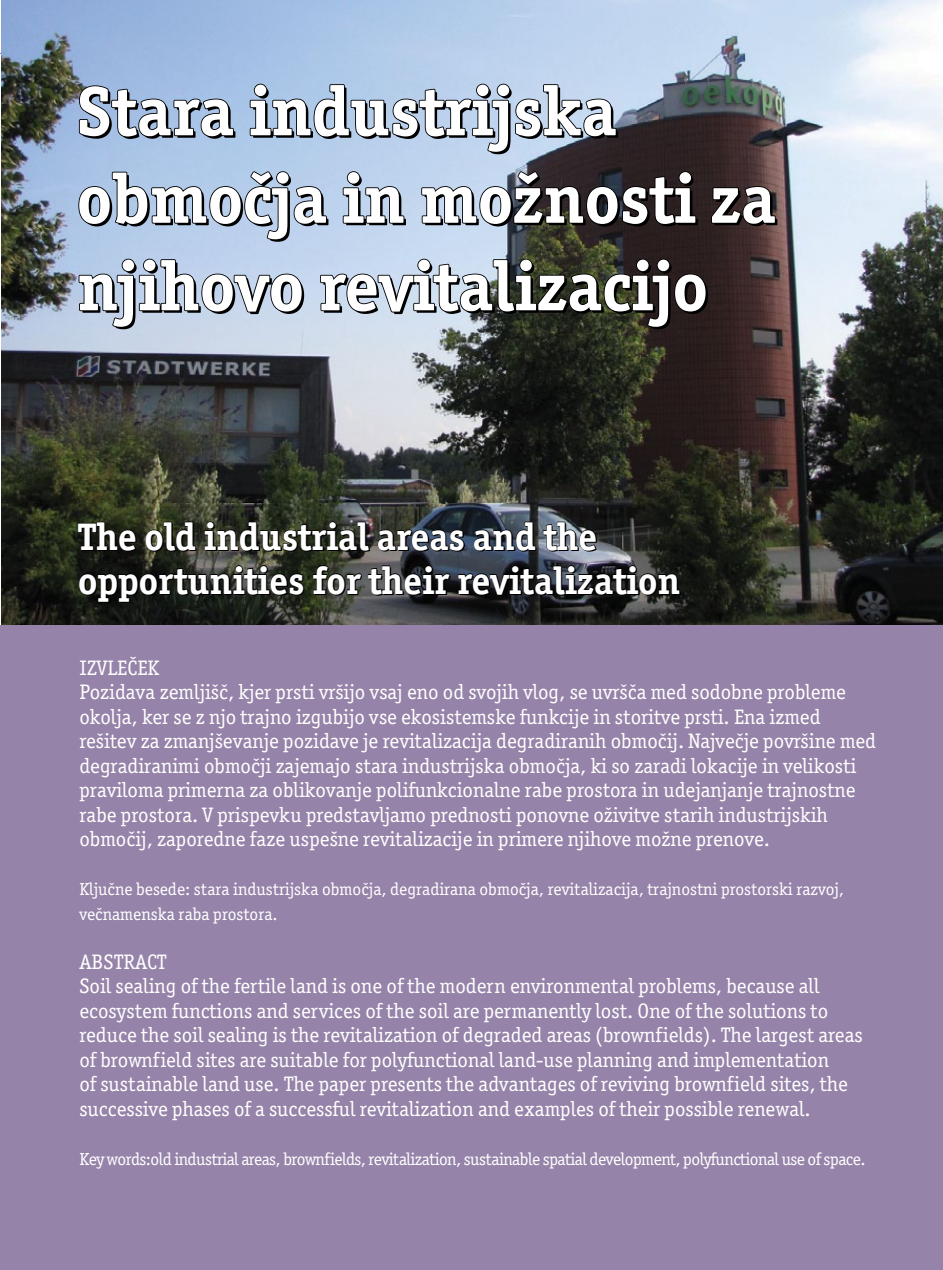
<style>
.page{position:relative;width:943px;height:1270px;background:#fff}
.page>*{position:absolute;margin:0;border:0;box-sizing:border-box;transform-origin:0 0}
.t1{font:700 70px/87.5px "Officina Ser Itc TEE";color:#fff}
.t2{font:700 38.5px/43.8px "Officina Ser Itc TEE";color:#fff}
.t3{font:21px/24.5px "Officina Ser Itc TEE";color:#fff}
.t4{font:17.5px/24.5px "Officina Ser Itc TEE";color:#fff}
.t5{font:17.5px "Officina Ser Itc TEE";letter-spacing:-.03em;color:#fff}
</style>
<div class="page">
<hr style="left:0;top:53px;width:879px;height:1px;background:#9683a9">
<img style="left:1px;top:0;width:942px;height:626px">
<div style="left:0;top:626px;width:943px;height:644px;background:#9683a9"></div>
<svg style="left:78px;top:85px;width:157px;height:53px;background:#849bb8"></svg>
<svg style="left:249px;top:83px;width:368px;height:71px;background:#98abc2"></svg>
<svg style="left:77px;top:170px;width:251px;height:71px;background:#9bafc8"></svg>
<svg style="left:342px;top:170px;width:63px;height:55px;background:#9bacc1"></svg>
<svg style="left:420px;top:170px;width:277px;height:56px;background:#4f5159"></svg>
<svg style="left:710px;top:185px;width:66px;height:40px;background:#322627"></svg>
<svg style="left:78px;top:258px;width:225px;height:71px;background:#a5b4c9"></svg>
<svg style="left:319px;top:258px;width:388px;height:71px;background:#646a6b"></svg>
<svg style="left:77px;top:521px;width:603px;height:81px;background:#2e3230"></svg>
<h1 class="t1" style="left:77px;top:68px;width:700px">Stara industrijska območja in možnosti za njihovo revitalizacijo</h1>
<h2 class="t2" style="left:78px;top:515px;width:603px">The old industrial areas and the opportunities for their revitalization</h2>
<p class="t3" style="left:79px;top:656px;width:798px">IZVLEČEK<br>Pozidava zemljišč, kjer prsti vršijo vsaj eno od svojih vlog, se uvršča med sodobne probleme okolja, ker se z njo trajno izgubijo vse ekosistemske funkcije in storitve prsti. Ena izmed rešitev za zmanjševanje pozidave je revitalizacija degradiranih območij. Največje površine med degradiranimi območji zajemajo stara industrijska območja, ki so zaradi lokacije in velikosti praviloma primerna za oblikovanje polifunkcionalne rabe prostora in udejanjanje trajnostne rabe prostora. V prispevku predstavljamo prednosti ponovne oživitve starih industrijskih območij, zaporedne faze uspešne revitalizacije in primere njihove možne prenove.</p>
<p class="t4" style="left:79px;top:877px;width:766px">Ključne besede: stara industrijska območja, degradirana območja, revitalizacija, trajnostni prostorski razvoj, večnamenska raba prostora.</p>
<p class="t3" style="left:79px;top:950px;width:784px">ABSTRACT<br>Soil sealing of the fertile land is one of the modern environmental problems, because all ecosystem functions and services of the soil are permanently lost. One of the solutions to reduce the soil sealing is the revitalization of degraded areas (brownfields). The largest areas of brownfield sites are suitable for polyfunctional land-use planning and implementation<br>of sustainable land use. The paper presents the advantages of reviving brownfield sites, the successive phases of a successful revitalization and examples of their possible renewal.</p>
<p class="t5" style="left:79px;top:1149px;width:787px">Key words:old industrial areas, brownfields, revitalization, sustainable spatial development, polyfunctional use of space.</p>
</div>
